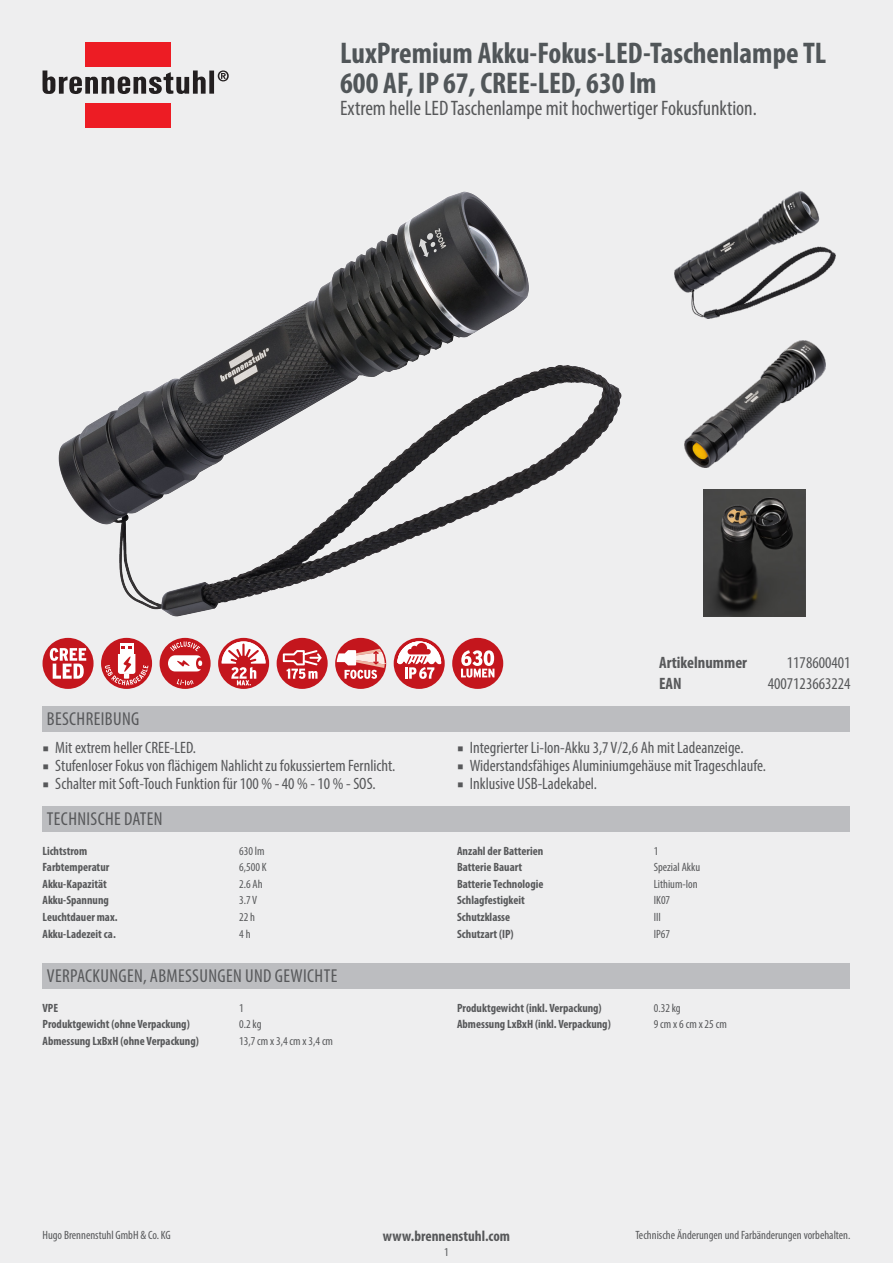
<style>
.page{position:relative;width:893px;height:1263px;background:#eeeeef}
.page>*{position:absolute;margin:0;border:0;box-sizing:border-box;transform-origin:0 0}
.t1{font:700 condensed 30px/30px "Myriad Pro";color:#515659}
.subtitle{font:condensed 21px "Myriad Pro";color:#57585a}
.table_headline{font:condensed 18.75px "Myriad Pro";letter-spacing:.02em;color:#57585a}
.header_value{font:condensed 16.5px "Myriad Pro";color:#57585a}
.header_key{font:700 condensed 16.5px "Myriad Pro";color:#57585a}
.footer_middle{font:700 condensed 15px "Myriad Pro";color:#57585a}
.techdata_key{font:700 condensed 12px "Myriad Pro";color:#57585a}
.techdata_value{font:condensed 12px "Myriad Pro";color:#57585a}
.footer_right{font:condensed 12px "Myriad Pro";color:#57585a}
.footer_left{font:condensed 12px "Myriad Pro";color:#57585a}
.pageno{font:condensed 12px "Myriad Pro";color:#57585a}
.s1{font-family:"Minion Pro";font-stretch:normal}
</style>
<div class="page">
<img style="left:59px;top:191px;width:563px;height:426px">
<div style="left:85px;top:43px;width:86px;height:24px;background:#ed1c24"></div>
<div style="left:85px;top:103px;width:86px;height:25px;background:#ed1c24"></div>
<div style="left:209px;top:71px;width:5px;height:23px;background:#231f20"></div>
<svg style="left:43px;top:70px;width:163px;height:24px"></svg>
<svg style="left:218px;top:70px;width:11px;height:11px"></svg>
<img style="left:674px;top:191px;width:161px;height:128px">
<img style="left:684px;top:340px;width:141px;height:128px">
<img style="left:704px;top:489px;width:102px;height:128px">
<div style="left:43px;top:638px;width:51px;height:51px;background:#c4161d;border-radius:50%"></div>
<svg style="left:50px;top:648px;width:36px;height:31px"></svg>
<div style="left:101px;top:638px;width:51px;height:51px;background:#c4161d;border-radius:50%"></div>
<div style="left:120px;top:643px;width:13px;height:10px;background:#fff"></div>
<svg style="left:105px;top:646px;width:43px;height:39px"></svg>
<div style="left:160px;top:638px;width:51px;height:51px;background:#c4161d;border-radius:50%"></div>
<svg style="left:177px;top:679px;width:17px;height:6px"></svg>
<svg style="left:168px;top:641px;width:34px;height:30px"></svg>
<svg style="left:218px;top:638px;width:51px;height:51px"></svg>
<svg style="left:222px;top:641px;width:44px;height:44px"></svg>
<div style="left:277px;top:638px;width:51px;height:51px;background:#c4161d;border-radius:50%"></div>
<svg style="left:283px;top:650px;width:38px;height:29px"></svg>
<div style="left:335px;top:638px;width:51px;height:51px;background:#c4161d;border-radius:50%"></div>
<svg style="left:337px;top:649px;width:49px;height:30px"></svg>
<div style="left:394px;top:638px;width:51px;height:51px;background:#c4161d;border-radius:50%"></div>
<svg style="left:395px;top:641px;width:49px;height:38px"></svg>
<div style="left:452px;top:638px;width:51px;height:51px;background:#c4161d;border-radius:50%"></div>
<svg style="left:461px;top:650px;width:33px;height:28px"></svg>
<div style="left:43px;top:706px;width:807px;height:25px;background:#bcbdc0"></div>
<div style="left:43px;top:806px;width:807px;height:26px;background:#bcbdc0"></div>
<div style="left:43px;top:963px;width:807px;height:26px;background:#bcbdc0"></div>
<p class="t1" style="left:340px;top:37px;width:488px">LuxPremium Akku-Fokus-LED-Taschenlampe TL<br>600 AF, IP 67, CREE-LED, 630 lm</p>
<p class="subtitle" style="left:340px;top:96px;width:418px">Extrem helle LED Taschenlampe mit hochwertiger Fokusfunktion.</p>
<p class="table_headline" style="left:47px;top:707px;width:94px">BESCHREIBUNG</p>
<p class="header_value" style="left:43px;top:738px;width:155px"><span class="s1">■</span> Mit extrem heller CREE-LED.</p>
<p class="header_value" style="left:43px;top:756px;width:354px"><span class="s1">■</span> Stufenloser Fokus von flächigem Nahlicht zu fokussiertem Fernlicht.</p>
<p class="header_value" style="left:43px;top:774px;width:335px"><span class="s1">■</span> Schalter mit Soft-Touch Funktion für 100 % - 40 % - 10 % - SOS.</p>
<p class="table_headline" style="left:47px;top:808px;width:117px">TECHNISCHE DATEN</p>
<p class="techdata_key" style="left:43px;top:843px;width:46px">Lichtstrom</p>
<p class="techdata_value" style="left:239px;top:843px;width:27px">630 lm</p>
<p class="techdata_key" style="left:43px;top:860px;width:68px">Farbtemperatur</p>
<p class="techdata_value" style="left:239px;top:860px;width:29px">6,500 K</p>
<p class="techdata_key" style="left:43px;top:876px;width:66px">Akku-Kapazität</p>
<p class="techdata_value" style="left:239px;top:877px;width:25px">2.6 Ah</p>
<p class="techdata_key" style="left:43px;top:893px;width:68px">Akku-Spannung</p>
<p class="techdata_value" style="left:239px;top:893px;width:20px">3.7 V</p>
<p class="techdata_key" style="left:43px;top:909px;width:77px">Leuchtdauer max.</p>
<p class="techdata_value" style="left:239px;top:910px;width:17px">22 h</p>
<p class="techdata_key" style="left:43px;top:926px;width:75px">Akku-Ladezeit ca.</p>
<p class="techdata_value" style="left:239px;top:926px;width:13px">4 h</p>
<p class="table_headline" style="left:47px;top:965px;width:292px">VERPACKUNGEN, ABMESSUNGEN UND GEWICHTE</p>
<p class="techdata_key" style="left:43px;top:1000px;width:17px">VPE</p>
<p class="techdata_value" style="left:239px;top:1000px;width:6px">1</p>
<p class="techdata_key" style="left:43px;top:1017px;width:149px">Produktgewicht (ohne Verpackung)</p>
<p class="techdata_value" style="left:239px;top:1017px;width:24px">0.2 kg</p>
<p class="techdata_key" style="left:43px;top:1033px;width:158px">Abmessung LxBxH (ohne Verpackung)</p>
<p class="techdata_value" style="left:239px;top:1033px;width:95px">13,7 cm x 3,4 cm x 3,4 cm</p>
<p class="header_key" style="left:659px;top:652px;width:89px">Artikelnummer</p>
<p class="header_value" style="left:787px;top:652px;width:65px">1178600401</p>
<p class="header_key" style="left:659px;top:673px;width:24px">EAN</p>
<p class="header_value" style="left:768px;top:673px;width:84px">4007123663224</p>
<p class="header_value" style="left:457px;top:738px;width:288px"><span class="s1">■</span> Integrierter Li-Ion-Akku 3,7 V/2,6 Ah mit Ladeanzeige.</p>
<p class="header_value" style="left:457px;top:756px;width:310px"><span class="s1">■</span> Widerstandsfähiges Aluminiumgehäuse mit Trageschlaufe.</p>
<p class="header_value" style="left:457px;top:774px;width:141px"><span class="s1">■</span> Inklusive USB-Ladekabel.</p>
<p class="techdata_key" style="left:457px;top:843px;width:88px">Anzahl der Batterien</p>
<p class="techdata_value" style="left:654px;top:843px;width:6px">1</p>
<p class="techdata_key" style="left:457px;top:860px;width:67px">Batterie Bauart</p>
<p class="techdata_value" style="left:654px;top:860px;width:48px">Spezial Akku</p>
<p class="techdata_key" style="left:457px;top:876px;width:88px">Batterie Technologie</p>
<p class="techdata_value" style="left:654px;top:877px;width:45px">Lithium-Ion</p>
<p class="techdata_key" style="left:457px;top:893px;width:69px">Schlagfestigkeit</p>
<p class="techdata_value" style="left:654px;top:893px;width:18px">IK07</p>
<p class="techdata_key" style="left:457px;top:909px;width:55px">Schutzklasse</p>
<p class="techdata_value" style="left:654px;top:910px;width:9px">III</p>
<p class="techdata_key" style="left:457px;top:926px;width:58px">Schutzart (IP)</p>
<p class="techdata_value" style="left:654px;top:926px;width:18px">IP67</p>
<p class="techdata_key" style="left:457px;top:1000px;width:146px">Produktgewicht (inkl. Verpackung)</p>
<p class="techdata_value" style="left:654px;top:1000px;width:28px">0.32 kg</p>
<p class="techdata_key" style="left:457px;top:1017px;width:155px">Abmessung LxBxH (inkl. Verpackung)</p>
<p class="techdata_value" style="left:654px;top:1017px;width:75px">9 cm x 6 cm x 25 cm</p>
<p class="footer_left" style="left:43px;top:1228px;width:130px">Hugo Brennenstuhl GmbH &amp; Co. KG</p>
<p class="footer_right" style="left:635px;top:1228px;width:216px">Technische Änderungen und Farbänderungen vorbehalten.</p>
<p class="footer_middle" style="left:383px;top:1227px;width:129px">www.brennenstuhl.com</p>
<p class="pageno" style="left:444px;top:1245px;width:6px">1</p>
</div>
